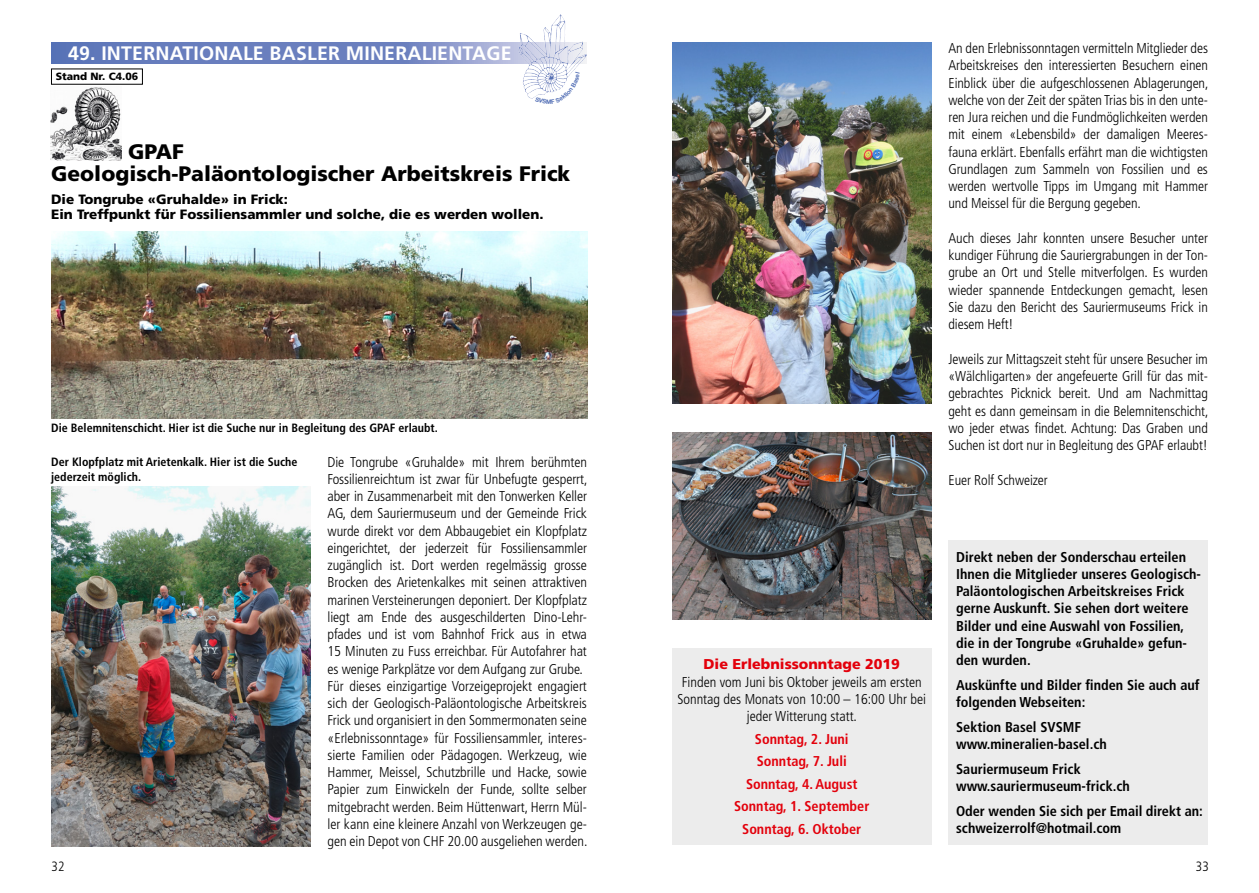
<style>
.page{position:relative;width:1259px;height:893px;background:#fff}
.page>*{position:absolute;margin:0;border:0;box-sizing:border-box;transform-origin:0 0}
.t1{font:900 21px/22.5px "Frutiger";color:#000}
.t2{font:700 19.5px "Frutiger";letter-spacing:.01em;color:#fff}
.t3{font:300 condensed 14.25px/17.2px "Frutiger LT";letter-spacing:-.005em;color:#000;text-align:justify}
.t4{font:700 condensed 14.25px/17.2px "Frutiger LT";color:#000}
.t5{font:700 condensed 14.25px/22.5px "Frutiger LT";color:#e3000b;text-align:center}
.t6{font:900 14.25px "Frutiger";color:#e3000b}
.t7{font:900 13.5px/15px "Frutiger";color:#000}
.t8{font:300 condensed 13.5px "Frutiger LT";color:#000}
.t9{font:700 condensed 12px/15px "Frutiger LT";color:#000}
.t10{font:900 10.5px "Frutiger";color:#000}
</style>
<div class="page">
<img style="left:51px;top:87px;width:71px;height:73px">
<img style="left:672px;top:43px;width:259px;height:361px">
<img style="left:672px;top:432px;width:259px;height:187px">
<img style="left:51px;top:231px;width:536px;height:187px">
<img style="left:51px;top:486px;width:259px;height:360px">
<div style="left:672px;top:648px;width:259px;height:196px;background:#ececec"></div>
<div style="left:948px;top:540px;width:260px;height:304px;background:#ececec"></div>
<svg style="left:51px;top:43px;width:536px;height:21px;background:#788ac4"></svg>
<img style="left:518px;top:16px;width:41px;height:57px">
<svg style="left:535px;top:72px;width:37px;height:25px"></svg>
<h2 class="t2" style="left:68px;top:42px;width:445px">49. INTERNATIONALE BASLER MINERALIENTAGE</h2>
<p class="t10" style="left:56px;top:70px;width:84px">Stand Nr. C4.06</p>
<h1 class="t1" style="left:51px;top:140px;width:521px;text-indent:77px">GPAF<br>Geologisch-Paläontologischer Arbeitskreis Frick</h1>
<p class="t7" style="left:51px;top:191px;width:494px">Die Tongrube «Gruhalde» in Frick:<br>Ein Treffpunkt für Fossiliensammler und solche, die es werden wollen.</p>
<p class="t9" style="left:51px;top:420px;width:388px">Die Belemnitenschicht. Hier ist die Suche nur in Begleitung des GPAF erlaubt.</p>
<p class="t9" style="left:51px;top:455px;width:248px">Der Klopfplatz mit Arietenkalk. Hier ist die Suche jederzeit möglich.</p>
<p class="t3" style="left:327px;top:453px;width:261px;text-align:left">Die Tongrube «Gruhalde» mit Ihrem berühmten Fossilienreichtum ist zwar für Unbefugte gesperrt, aber in Zusammenarbeit mit den Tonwerken Keller AG, dem Sauriermuseum und der Gemeinde Frick wurde direkt vor dem Abbaugebiet ein Klopfplatz eingerichtet, der jederzeit für Fossiliensammler zugänglich ist. Dort werden regelmässig grosse Brocken des Arietenkalkes mit seinen attraktiven marinen Versteinerungen deponiert. Der Klopfplatz liegt am Ende des ausgeschilderten Dino-Lehr&shy;pfades und ist vom Bahnhof Frick aus in etwa 15 Minuten zu Fuss erreichbar. Für Autofahrer hat es wenige Parkplätze vor dem Aufgang zur Grube.<br>Für dieses einzigartige Vorzeigeprojekt engagiert sich der Geologisch-Paläontologische Arbeitskreis Frick und organisiert in den Sommermonaten seine «Erlebnissonntage» für Fossiliensammler, interes&shy;sierte Familien oder Pädagogen. Werkzeug, wie Hammer, Meissel, Schutzbrille und Hacke, sowie Papier zum Einwickeln der Funde, sollte selber mitgebracht werden. Beim Hüttenwart, Herrn Mül&shy;ler kann eine kleinere Anzahl von Werkzeugen ge&shy;gen ein Depot von CHF 20.00 ausgeliehen werden.</p>
<p class="t3" style="left:948px;top:40px;width:261px">An den Erlebnissonntagen vermitteln Mitglieder des Arbeitskreises den interessierten Besuchern einen Einblick über die aufgeschlossenen Ablagerungen, welche von der Zeit der späten Trias bis in den unte&shy;ren Jura reichen und die Fundmöglichkeiten werden mit einem «Lebensbild» der damaligen Meeres&shy;fauna erklärt. Ebenfalls erfährt man die wichtigsten Grundlagen zum Sammeln von Fossilien und es werden wertvolle Tipps im Umgang mit Hammer und Meissel für die Bergung gegeben.</p>
<p class="t3" style="left:948px;top:230px;width:261px">Auch dieses Jahr konnten unsere Besucher unter kundiger Führung die Sauriergrabungen in der Ton&shy;grube an Ort und Stelle mitverfolgen. Es wurden wieder spannende Entdeckungen gemacht, lesen Sie dazu den Bericht des Sauriermuseums Frick in diesem Heft!</p>
<p class="t3" style="left:948px;top:350px;width:261px">Jeweils zur Mittagszeit steht für unsere Besucher im «Wälchligarten» der angefeuerte Grill für das mit&shy;gebrachtes Picknick bereit. Und am Nachmittag geht es dann gemeinsam in die Belemnitenschicht, wo jeder etwas findet. Achtung: Das Graben und Suchen ist dort nur in Begleitung des GPAF erlaubt!</p>
<p class="t3" style="left:948px;top:471px;width:101px">Euer Rolf Schweizer</p>
<p class="t6" style="left:703px;top:656px;width:198px">Die Erlebnissonntage 2019</p>
<p class="t3" style="left:677px;top:673px;width:250px;text-align:center">Finden vom Juni bis Oktober jeweils am ersten<br>Sonntag des Monats von 10:00 – 16:00 Uhr bei jeder Witterung statt.</p>
<p class="t5" style="left:734px;top:728px;width:137px">Sonntag, 2. Juni<br>Sonntag, 7. Juli<br>Sonntag, 4. August<br>Sonntag, 1. September<br>Sonntag, 6. Oktober</p>
<p class="t4" style="left:956px;top:548px;width:246px">Direkt neben der Sonderschau erteilen Ihnen die Mitglieder unseres Geologisch-Paläontologischen Arbeitskreises Frick gerne Auskunft. Sie sehen dort weitere Bilder und eine Auswahl von Fossilien, die in der Tongrube «Gruhalde» gefun&shy;den wurden.</p>
<p class="t4" style="left:956px;top:676px;width:245px">Auskünfte und Bilder finden Sie auch auf folgenden Webseiten:</p>
<p class="t4" style="left:956px;top:718px;width:152px">Sektion Basel SVSMF www.mineralien-basel.ch</p>
<p class="t4" style="left:956px;top:760px;width:175px">Sauriermuseum Frick www.sauriermuseum-frick.ch</p>
<p class="t4" style="left:956px;top:802px;width:248px">Oder wenden Sie sich per Email direkt an: schweizerrolf@hotmail.com</p>
<p class="t8" style="left:52px;top:859px;width:14px">32</p>
<p class="t8" style="left:1196px;top:859px;width:14px">33</p>
</div>
